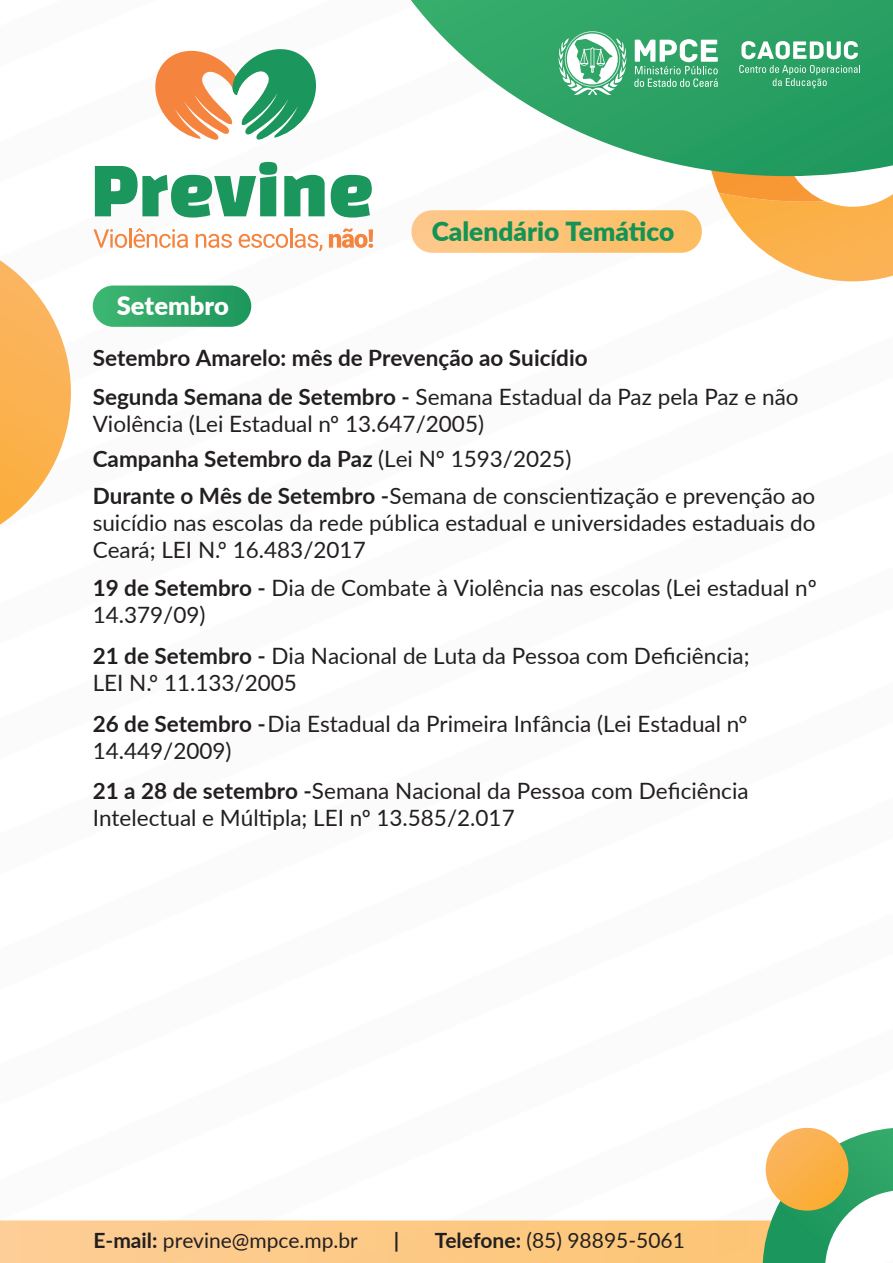
<style>
.page{position:relative;width:893px;height:1263px;background:#fff}
.page>*{position:absolute;margin:0;border:0;box-sizing:border-box;transform-origin:0 0}
.t1{font:900 26.25px "Lato";color:#149354}
.t2{font:900 25.5px "Lato";color:#fff}
.t3{font:22.5px/27px "Lato";color:#231f20}
.t4{font:700 22.5px/39px "Lato";color:#231f20}
.t5{font:21px "Lato";color:#231f20}
.t6{font:700 21px "Lato";color:#231f20}
.s1{font-weight:400}
.s2{font-weight:700}
</style>
<div class="page">
<img style="left:411px;top:210px;width:223px;height:43px">
<svg style="left:411px;top:0;width:223px;height:153px"></svg>
<svg style="left:0;top:260px;width:71px;height:265px"></svg>
<svg style="left:763px;top:1128px;width:130px;height:135px"></svg>
<svg style="left:766px;top:1128px;width:82px;height:82px;background:#fab049"></svg>
<svg style="left:95px;top:162px;width:182px;height:56px"></svg>
<svg style="left:284px;top:175px;width:41px;height:41px;background:#45a97a"></svg>
<svg style="left:331px;top:175px;width:41px;height:43px"></svg>
<svg style="left:93px;top:229px;width:34px;height:19px"></svg>
<hr style="left:129px;top:228px;width:2px;height:20px;background:#f5843f">
<svg style="left:134px;top:228px;width:54px;height:20px"></svg>
<svg style="left:196px;top:234px;width:36px;height:14px"></svg>
<svg style="left:239px;top:234px;width:49px;height:14px"></svg>
<hr style="left:290px;top:228px;width:2px;height:20px;background:#f5843f">
<svg style="left:295px;top:234px;width:27px;height:17px"></svg>
<svg style="left:329px;top:228px;width:44px;height:20px"></svg>
<svg style="left:155px;top:49px;width:161px;height:91px"></svg>
<div style="left:93px;top:285px;width:158px;height:42px;background:linear-gradient(to right,#3fb772,#1f965d);border-radius:21px"></div>
<svg style="left:558px;top:31px;width:68px;height:64px"></svg>
<svg style="left:634px;top:0;width:259px;height:281px"></svg>
<p class="t2" style="left:117px;top:287px;width:114px">Setembro</p>
<p class="t1" style="left:432px;top:211px;width:244px">Calendário Temático</p>
<p class="t4" style="left:93px;top:337px;width:707px">Setembro Amarelo: mês de Prevenção ao Suicídio<br>Segunda Semana de Setembro - <span class="s1">Semana Estadual da Paz pela Paz e não</span></p>
<p class="t3" style="left:93px;top:409px;width:393px">Violência (Lei Estadual nº 13.647/2005)</p>
<p class="t4" style="left:93px;top:439px;width:480px">Campanha Setembro da Paz <span class="s1">(Lei Nº 1593/2025)</span></p>
<p class="t3" style="left:93px;top:481px;width:724px;text-align:justify"><span class="s2">Durante o Mês de Setembro -</span> Semana de conscientização e prevenção ao suicídio nas escolas da rede pública estadual e universidades estaduais do Ceará; LEI N.º 16.483/2017</p>
<p class="t3" style="left:93px;top:573px;width:726px"><span class="s2">19 de Setembro -</span> Dia de Combate à Violência nas escolas (Lei estadual nº<br>14.379/09)</p>
<p class="t3" style="left:93px;top:642px;width:658px"><span class="s2">21 de Setembro -</span> Dia Nacional de Luta da Pessoa com Deficiência;<br>LEI N.º 11.133/2005</p>
<p class="t3" style="left:93px;top:709px;width:656px"><span class="s2">26 de Setembro -</span> Dia Estadual da Primeira Infância (Lei Estadual nº<br>14.449/2009)</p>
<p class="t3" style="left:93px;top:777px;width:657px"><span class="s2">21 a 28 de setembro -</span> Semana Nacional da Pessoa com Deficiência<br>Intelectual e Múltipla; LEI nº 13.585/2.017</p>
<p class="t5" style="left:93px;top:1225px;width:266px"><span class="s2">E-mail:</span> previne@mpce.mp.br</p>
<p class="t6" style="left:394px;top:1225px;width:7px">|</p>
<p class="t5" style="left:435px;top:1225px;width:251px"><span class="s2">Telefone:</span> (85) 98895-5061</p>
</div>
